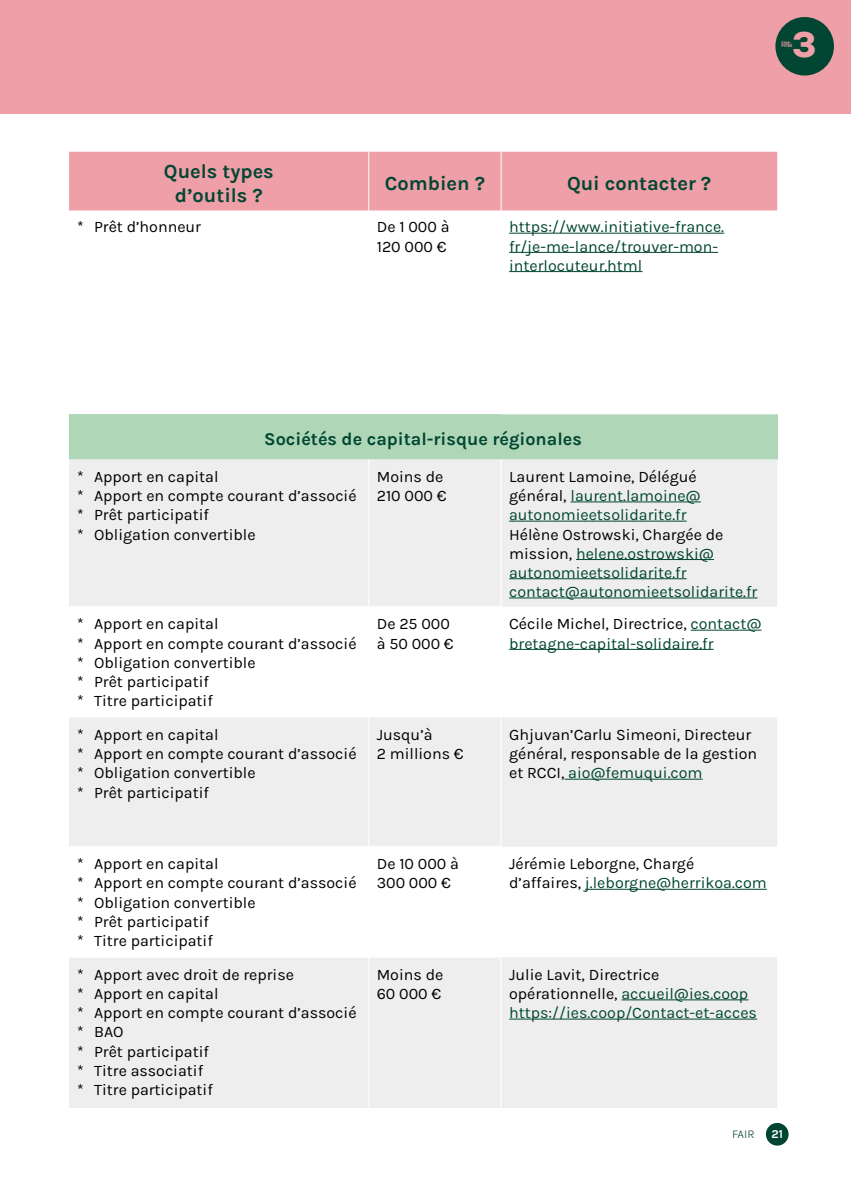
<style>
.page{position:relative;width:851px;height:1191px;background:#fff}
.page>*{position:absolute;margin:0;border:0;box-sizing:border-box;transform-origin:0 0}
.t1{font:800 37px "Karla";color:#ee9fa8}
.t2{font:700 20px/24px "Karla";color:#014632;text-align:center}
.t3{font:700 18px "Karla";color:#014632}
.t4{font:16px/19.2px "Karla";color:#000}
.t5{font:16px/19.2px "Karla";color:#014632}
.t6{font:300 12px "Karla";color:#004532}
.t7{font:700 12px "Karla";color:#fff}
.t8{font:800 3.8px/3.4px "Karla";color:#ee9fa8}
.s1{color:#000}
.s2{color:#014632}
</style>
<div class="page">
<div style="left:765px;top:1123px;width:23px;height:22px;background:#004532;border-radius:50%"></div>
<div style="left:0;top:0;width:850px;height:113px;background:#ee9fa8"></div>
<div style="left:775px;top:17px;width:58px;height:59px;background:#014632;border-radius:50%"></div>
<div style="left:69px;top:152px;width:708px;height:59px;background:#ee9fa8"></div>
<div style="left:69px;top:414px;width:708px;height:45px;background:#afd7b7"></div>
<svg style="left:69px;top:459px;width:708px;height:649px;fill:#edeeed"></svg>
<hr style="left:368px;top:152px;width:1px;height:59px;background:#fff">
<hr style="left:500px;top:152px;width:1px;height:59px;background:#fff">
<hr style="left:368px;top:459px;width:1px;height:147px;background:#fff">
<hr style="left:70px;top:606px;width:299px;height:1px;background:#fff">
<hr style="left:369px;top:606px;width:132px;height:1px;background:#fff">
<hr style="left:368px;top:607px;width:1px;height:110px;background:#fff">
<hr style="left:368px;top:717px;width:1px;height:129px;background:#fff">
<hr style="left:70px;top:846px;width:299px;height:1px;background:#fff">
<hr style="left:369px;top:846px;width:132px;height:1px;background:#fff">
<hr style="left:368px;top:847px;width:1px;height:109px;background:#fff">
<hr style="left:70px;top:956px;width:299px;height:1px;background:#fff">
<hr style="left:369px;top:956px;width:132px;height:1px;background:#fff">
<hr style="left:368px;top:957px;width:1px;height:150px;background:#fff">
<hr style="left:500px;top:459px;width:1px;height:147px;background:#fff">
<hr style="left:500px;top:607px;width:1px;height:110px;background:#fff">
<hr style="left:500px;top:717px;width:1px;height:129px;background:#fff">
<hr style="left:500px;top:847px;width:1px;height:109px;background:#fff">
<hr style="left:500px;top:957px;width:1px;height:150px;background:#fff">
<hr style="left:509px;top:233px;width:215px;height:1px;background:#014632">
<hr style="left:509px;top:252px;width:209px;height:1px;background:#014632">
<hr style="left:509px;top:271px;width:133px;height:1px;background:#014632">
<hr style="left:570px;top:501px;width:130px;height:1px;background:#014632">
<hr style="left:509px;top:521px;width:177px;height:1px;background:#014632">
<hr style="left:576px;top:559px;width:137px;height:1px;background:#014632">
<hr style="left:509px;top:578px;width:177px;height:1px;background:#014632">
<hr style="left:509px;top:597px;width:248px;height:1px;background:#014632">
<hr style="left:690px;top:630px;width:71px;height:1px;background:#014632">
<hr style="left:509px;top:649px;width:204px;height:1px;background:#014632">
<hr style="left:564px;top:779px;width:138px;height:1px;background:#014632">
<hr style="left:585px;top:889px;width:181px;height:1px;background:#014632">
<hr style="left:621px;top:999px;width:127px;height:1px;background:#014632">
<hr style="left:509px;top:1018px;width:248px;height:1px;background:#014632">
<p class="t2" style="left:164px;top:159px;width:111px">Quels types d’outils ?</p>
<p class="t2" style="left:384px;top:171px;width:102px">Combien ?</p>
<p class="t2" style="left:567px;top:171px;width:146px">Qui contacter ?</p>
<p class="t4" style="left:77px;top:217px;width:125px">* Prêt d’honneur</p>
<p class="t4" style="left:377px;top:217px;width:74px">De 1 000 à<br>120 000 €</p>
<p class="t5" style="left:509px;top:217px;width:216px">https://www.initiative-france. fr/je-me-lance/trouver-mon&shy;interlocuteur.html</p>
<h1 class="t1" style="left:792px;top:21px;width:26px">3</h1>
<p class="t8" style="left:781px;top:41px;width:12px">CHA-<br>PITRE</p>
<p class="t3" style="left:264px;top:427px;width:319px">Sociétés de capital-risque régionales</p>
<p class="t4" style="left:77px;top:466px;width:281px">* Apport en capital<br>* Apport en compte courant d’associé * Prêt participatif<br>* Obligation convertible</p>
<p class="t4" style="left:377px;top:466px;width:71px">Moins de<br>210 000 €</p>
<p class="t5" style="left:509px;top:466px;width:193px"><span class="s1">Laurent Lamoine, Délégué général,</span> laurent.lamoine@ autonomieetsolidarite.fr</p>
<p class="t5" style="left:509px;top:524px;width:250px"><span class="s1">Hélène Ostrowski, Chargée de mission,</span> helene.ostrowski@ autonomieetsolidarite.fr contact@autonomieetsolidarite.fr</p>
<p class="t4" style="left:77px;top:614px;width:281px">* Apport en capital<br>* Apport en compte courant d’associé * Obligation convertible<br>* Prêt participatif<br>* Titre participatif</p>
<p class="t4" style="left:376px;top:614px;width:78px">De 25 000 à 50 000 €</p>
<p class="t5" style="left:509px;top:614px;width:254px"><span class="s1">Cécile Michel, Directrice,</span> contact@ bretagne-capital-solidaire.fr</p>
<p class="t4" style="left:77px;top:724px;width:281px">* Apport en capital<br>* Apport en compte courant d’associé * Obligation convertible<br>* Prêt participatif</p>
<p class="t4" style="left:376px;top:724px;width:88px">Jusqu’à<br>2 millions €</p>
<p class="t4" style="left:509px;top:724px;width:249px">Ghjuvan’Carlu Simeoni, Directeur général, responsable de la gestion et RCCI, <span class="s2">aio@femuqui.com</span></p>
<p class="t4" style="left:77px;top:854px;width:281px">* Apport en capital<br>* Apport en compte courant d’associé * Obligation convertible<br>* Prêt participatif<br>* Titre participatif</p>
<p class="t4" style="left:376px;top:854px;width:84px">De 10 000 à<br>300 000 €</p>
<p class="t4" style="left:509px;top:854px;width:259px">Jérémie Leborgne, Chargé d’affaires, <span class="s2">j.leborgne@herrikoa.com</span></p>
<p class="t4" style="left:77px;top:964px;width:281px">* Apport avec droit de reprise<br>* Apport en capital<br>* Apport en compte courant d’associé * BAO<br>* Prêt participatif<br>* Titre associatif<br>* Titre participatif</p>
<p class="t4" style="left:376px;top:964px;width:68px">Moins de<br>60 000 €</p>
<p class="t5" style="left:509px;top:964px;width:249px"><span class="s1">Julie Lavit, Directrice opérationnelle,</span> accueil@ies.coop https://ies.coop/Contact-et-acces</p>
<p class="t6" style="left:732px;top:1126px;width:24px">FAIR</p>
<p class="t7" style="left:771px;top:1126px;width:13px">21</p>
</div>
